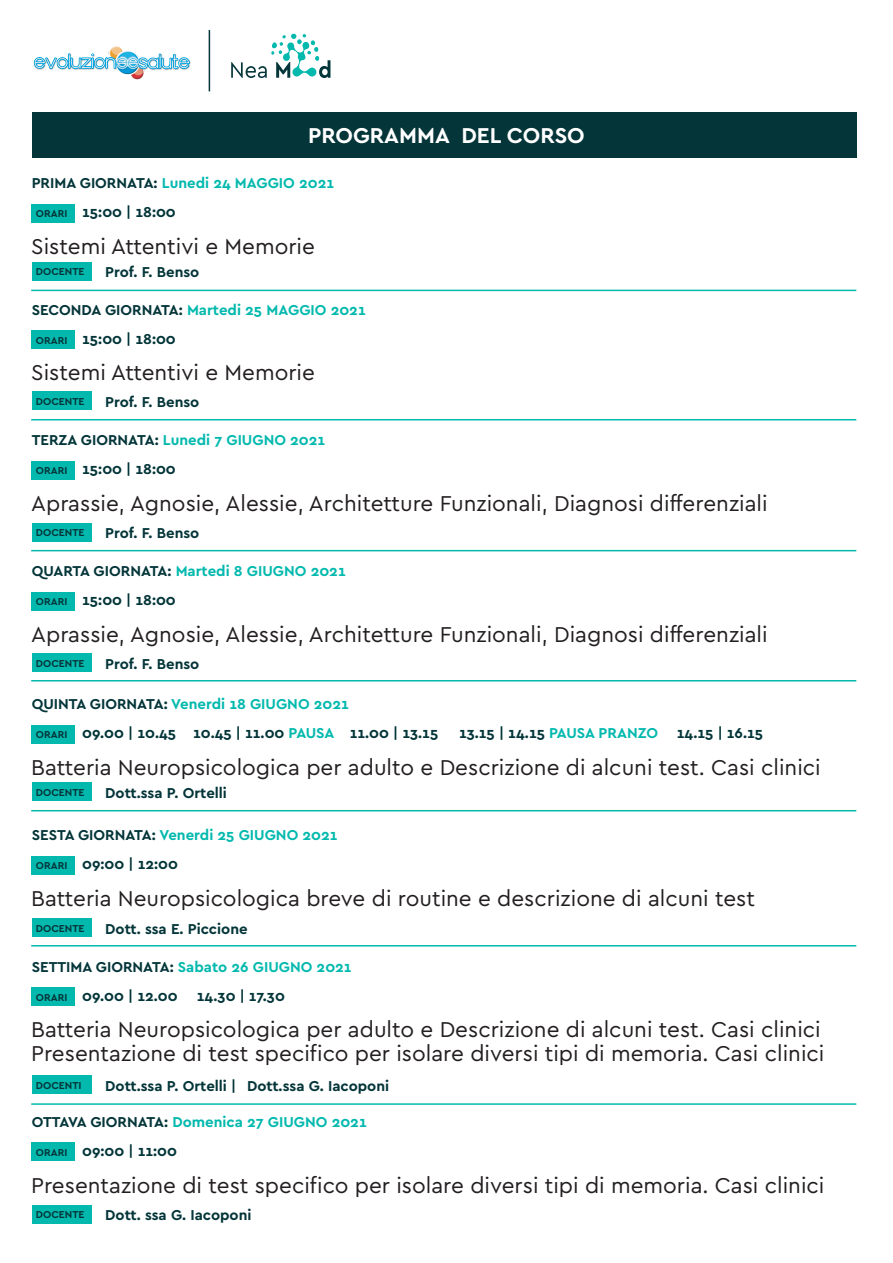
<style>
.page{position:relative;width:893px;height:1263px;background:#fff}
.page>*{position:absolute;margin:0;border:0;box-sizing:border-box;transform-origin:0 0}
.t1{font:22.5px/24px "Cera GR";color:#231f20}
.t2{font:700 22.5px "Cera GR";color:#fff}
.t3{font:700 15px "Cera GR";color:#033539}
.t4{font:700 15px "Cera GR";color:#03b9ae}
.t5{font:700 10.5px "Cera GR";color:#033539}
.s1{color:#033539}
.s2{font-size:10.5px}
.s3{color:#03b9ae}
</style>
<div class="page">
<div style="left:32px;top:112px;width:824px;height:46px;background:#033539"></div>
<svg style="left:231px;top:34px;width:99px;height:44px"></svg>
<img style="left:33px;top:41px;width:176px;height:46px">
<hr style="left:209px;top:30px;width:1px;height:61px;background:#033539">
<div style="left:32px;top:204px;width:43px;height:18px;background:#03b9ae"></div>
<div style="left:32px;top:262px;width:59px;height:18px;background:#03b9ae"></div>
<hr style="left:31px;top:290px;width:825px;height:1px;background:#03b9ae">
<div style="left:32px;top:331px;width:43px;height:18px;background:#03b9ae"></div>
<div style="left:32px;top:392px;width:59px;height:18px;background:#03b9ae"></div>
<hr style="left:31px;top:419px;width:825px;height:1px;background:#03b9ae">
<div style="left:32px;top:461px;width:43px;height:18px;background:#03b9ae"></div>
<div style="left:32px;top:523px;width:59px;height:19px;background:#03b9ae"></div>
<hr style="left:31px;top:550px;width:825px;height:1px;background:#03b9ae">
<div style="left:32px;top:592px;width:43px;height:18px;background:#03b9ae"></div>
<hr style="left:31px;top:680px;width:825px;height:1px;background:#03b9ae">
<div style="left:32px;top:725px;width:43px;height:18px;background:#03b9ae"></div>
<div style="left:32px;top:783px;width:59px;height:18px;background:#03b9ae"></div>
<hr style="left:31px;top:810px;width:825px;height:1px;background:#03b9ae">
<div style="left:32px;top:856px;width:43px;height:18px;background:#03b9ae"></div>
<div style="left:32px;top:918px;width:59px;height:19px;background:#03b9ae"></div>
<div style="left:32px;top:1143px;width:43px;height:18px;background:#03b9ae"></div>
<div style="left:32px;top:1205px;width:59px;height:18px;background:#03b9ae"></div>
<hr style="left:31px;top:945px;width:825px;height:1px;background:#03b9ae">
<hr style="left:31px;top:1103px;width:825px;height:2px;background:#03b9ae">
<div style="left:32px;top:987px;width:43px;height:19px;background:#03b9ae"></div>
<div style="left:32px;top:1076px;width:59px;height:18px;background:#03b9ae"></div>
<div style="left:32px;top:654px;width:59px;height:18px;background:#03b9ae"></div>
<p class="t2" style="left:308px;top:123px;width:278px">PROGRAMMA DEL CORSO</p>
<p class="t4" style="left:32px;top:175px;width:304px"><span class="s1">PRIMA GIORNATA:</span> Lunedi 24 MAGGIO 2021</p>
<p class="t5" style="left:36px;top:208px;width:33px">ORARI</p>
<p class="t3" style="left:82px;top:204px;width:95px">15:00 | 18:00</p>
<p class="t1" style="left:31px;top:234px;width:285px">Sistemi Attentivi e Memorie</p>
<p class="t3" style="left:105px;top:264px;width:96px">Prof. F. Benso</p>
<p class="t4" style="left:32px;top:301px;width:336px"><span class="s1">SECONDA GIORNATA:</span> Martedi 25 MAGGIO 2021</p>
<p class="t5" style="left:36px;top:266px;width:50px">DOCENTE</p>
<p class="t5" style="left:36px;top:334px;width:33px">ORARI</p>
<p class="t3" style="left:82px;top:330px;width:95px">15:00 | 18:00</p>
<p class="t1" style="left:31px;top:361px;width:285px">Sistemi Attentivi e Memorie</p>
<p class="t3" style="left:105px;top:393px;width:96px">Prof. F. Benso</p>
<p class="t4" style="left:32px;top:432px;width:295px"><span class="s1">TERZA GIORNATA:</span> Lunedi 7 GIUGNO 2021</p>
<p class="t5" style="left:36px;top:395px;width:50px">DOCENTE</p>
<p class="t5" style="left:36px;top:465px;width:33px">ORARI</p>
<p class="t3" style="left:82px;top:461px;width:95px">15:00 | 18:00</p>
<p class="t1" style="left:31px;top:491px;width:738px">Aprassie, Agnosie, Alessie, Architetture Funzionali, Diagnosi differenziali</p>
<p class="t3" style="left:105px;top:525px;width:96px">Prof. F. Benso</p>
<p class="t4" style="left:32px;top:563px;width:316px"><span class="s1">QUARTA GIORNATA:</span> Martedi 8 GIUGNO 2021</p>
<p class="t5" style="left:36px;top:527px;width:50px">DOCENTE</p>
<p class="t3" style="left:36px;top:592px;width:141px"><span class="s2">ORARI</span> 15:00 | 18:00</p>
<p class="t1" style="left:31px;top:622px;width:738px">Aprassie, Agnosie, Alessie, Architetture Funzionali, Diagnosi differenziali</p>
<p class="t3" style="left:105px;top:655px;width:96px">Prof. F. Benso</p>
<p class="t4" style="left:32px;top:696px;width:319px"><span class="s1">QUINTA GIORNATA:</span> Venerdi 18 GIUGNO 2021</p>
<p class="t5" style="left:36px;top:657px;width:50px">DOCENTE</p>
<p class="t5" style="left:36px;top:729px;width:33px">ORARI</p>
<p class="t3" style="left:82px;top:725px;width:358px">09.00 | 10.45 10.45 | 11.00 <span class="s3">PAUSA</span> 11.00 | 13.15</p>
<p class="t3" style="left:459px;top:725px;width:306px">13.15 | 14.15 <span class="s3">PAUSA PRANZO</span> 14.15 | 16.15</p>
<p class="t1" style="left:31px;top:755px;width:791px">Batteria Neuropsicologica per adulto e Descrizione di alcuni test. Casi clinici</p>
<p class="t3" style="left:105px;top:784px;width:123px">Dott.ssa P. Ortelli</p>
<p class="t4" style="left:32px;top:827px;width:307px"><span class="s1">SESTA GIORNATA:</span> Venerdi 25 GIUGNO 2021</p>
<p class="t5" style="left:36px;top:786px;width:50px">DOCENTE</p>
<p class="t5" style="left:36px;top:860px;width:33px">ORARI</p>
<p class="t3" style="left:82px;top:856px;width:97px">09:00 | 12:00</p>
<p class="t1" style="left:31px;top:886px;width:725px">Batteria Neuropsicologica breve di routine e descrizione di alcuni test</p>
<p class="t5" style="left:36px;top:922px;width:50px">DOCENTE</p>
<p class="t3" style="left:105px;top:920px;width:144px">Dott. ssa E. Piccione</p>
<p class="t4" style="left:32px;top:958px;width:321px"><span class="s1">SETTIMA GIORNATA:</span> Sabato 26 GIUGNO 2021</p>
<p class="t5" style="left:36px;top:991px;width:33px">ORARI</p>
<p class="t3" style="left:82px;top:987px;width:97px">09.00 | 12.00</p>
<p class="t3" style="left:197px;top:987px;width:90px">14.30 | 17.30</p>
<p class="t1" style="left:31px;top:1018px;width:795px">Batteria Neuropsicologica per adulto e Descrizione di alcuni test. Casi clinici<br>Presentazione di test specifico per isolare diversi tipi di memoria. Casi clinici</p>
<p class="t5" style="left:36px;top:1079px;width:47px">DOCENTI</p>
<p class="t3" style="left:105px;top:1077px;width:285px">Dott.ssa P. Ortelli | Dott.ssa G. Iacoponi</p>
<p class="t4" style="left:32px;top:1113px;width:337px"><span class="s1">OTTAVA GIORNATA:</span> Domenica 27 GIUGNO 2021</p>
<p class="t5" style="left:36px;top:1146px;width:33px">ORARI</p>
<p class="t3" style="left:82px;top:1142px;width:96px">09:00 | 11:00</p>
<p class="t1" style="left:31px;top:1173px;width:795px">Presentazione di test specifico per isolare diversi tipi di memoria. Casi clinici</p>
<p class="t5" style="left:36px;top:1209px;width:50px">DOCENTE</p>
<p class="t3" style="left:105px;top:1207px;width:148px">Dott. ssa G. Iacoponi</p>
</div>
